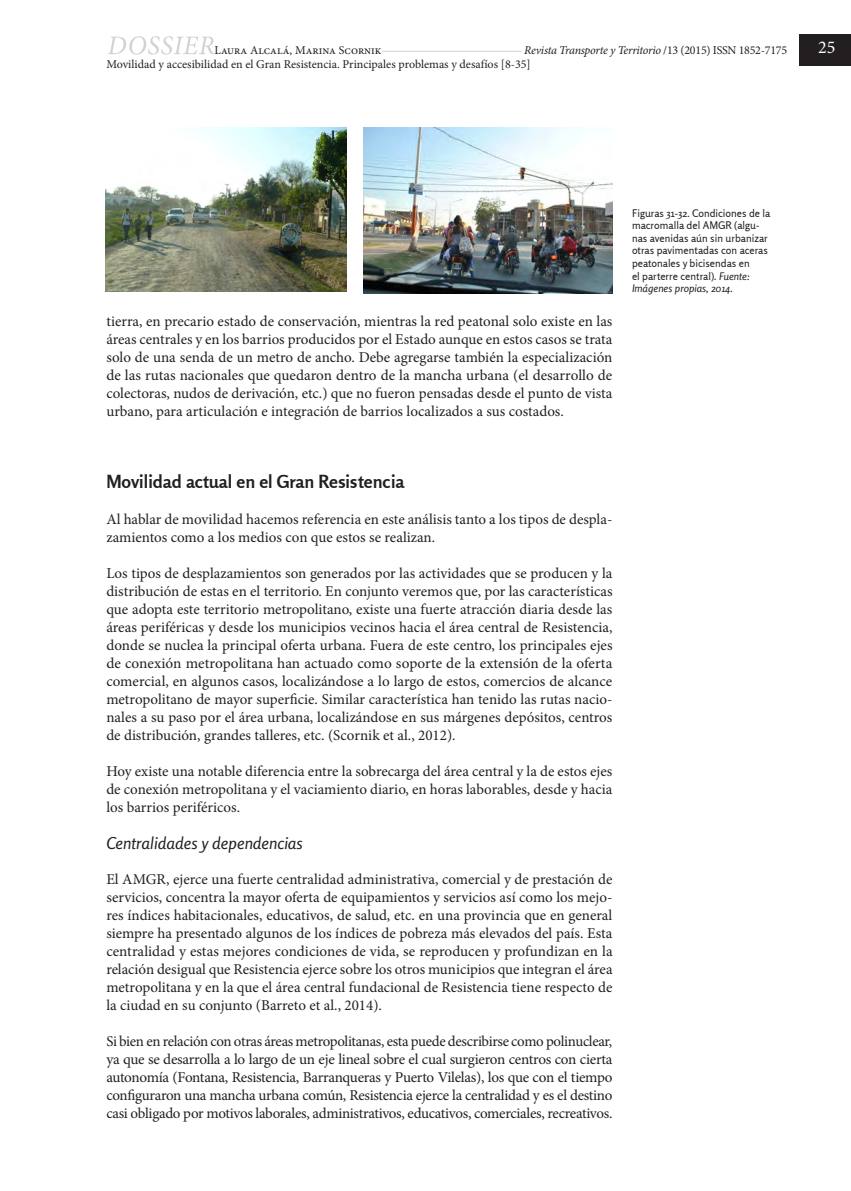
<style>
.page{position:relative;width:851px;height:1191px;background:#fff}
.page>*{position:absolute;margin:0;border:0;box-sizing:border-box;transform-origin:0 0}
.Art____Subtítulo{font:700 18px "Rosario";color:#231f20}
.t1{font:18px "Minion Pro";color:#fff}
.Art____Subtítulo_sec{font:italic 16.5px "Rosario";color:#231f20}
.Art____Texto_princip{font:15px/18px "Minion Pro";color:#231f20;text-align:justify}
.t2{font:12px "Minion Pro";color:#231f20}
.t3{font:italic 12px "Minion Pro";letter-spacing:-.025em;color:#231f20}
.Nota_al_pie_o_Img{font:10.5px/12.6px "Rosario";color:#231f20}
.s1{font-style:normal}
.s2{font-style:italic}
</style>
<div class="page">
<hr style="left:106px;top:51px;width:546px;height:1px;background:#d1d2d4">
<div style="left:521px;top:43px;width:266px;height:15px;background:#fff"></div>
<div style="left:106px;top:48px;width:108px;height:7px;background:#fff"></div>
<svg style="left:108px;top:36px;width:106px;height:19px"></svg>
<div style="left:799px;top:35px;width:51px;height:31px;background:#231f20"></div>
<div style="left:214px;top:43px;width:167px;height:15px;background:#fff"></div>
<img style="left:106px;top:128px;width:241px;height:164px">
<img style="left:363px;top:128px;width:249px;height:165px">
<p class="t2" style="left:214px;top:42px;width:169px">Laura Alcalá, Marina Scornik</p>
<p class="t3" style="left:524px;top:41px;width:264px">Revista Transporte y Territorio <span class="s1">/13 (2015) ISSN 1852-7175</span></p>
<p class="t1" style="left:818px;top:36px;width:19px">25</p>
<p class="t2" style="left:106px;top:56px;width:426px">Movilidad y accesibilidad en el Gran Resistencia. Principales problemas y desafíos [8-35]</p>
<p class="Art____Texto_princip" style="left:106px;top:312px;width:507px">tierra, en precario estado de conservación, mientras la red peatonal solo existe en las áreas centrales y en los barrios producidos por el Estado aunque en estos casos se trata solo de una senda de un metro de ancho. Debe agregarse también la especialización de las rutas nacionales que quedaron dentro de la mancha urbana (el desarrollo de colectoras, nudos de derivación, etc.) que no fueron pensadas desde el punto de vista urbano, para articulación e integración de barrios localizados a sus costados.</p>
<p class="Nota_al_pie_o_Img" style="left:632px;top:206px;width:140px">Figuras 31-32. Condiciones de la macromalla del AMGR (algu&shy;nas avenidas aún sin urbanizar otras pavimentadas con aceras peatonales y bicisendas en<br>el parterre central). <span class="s2">Fuente:<br>Imágenes propias, 2014.</span></p>
<p class="Art____Subtítulo" style="left:106px;top:470px;width:299px">Movilidad actual en el Gran Resistencia</p>
<p class="Art____Texto_princip" style="left:106px;top:510px;width:507px">Al hablar de movilidad hacemos referencia en este análisis tanto a los tipos de despla&shy;zamientos como a los medios con que estos se realizan.</p>
<p class="Art____Texto_princip" style="left:106px;top:564px;width:507px">Los tipos de desplazamientos son generados por las actividades que se producen y la distribución de estas en el territorio. En conjunto veremos que, por las características que adopta este territorio metropolitano, existe una fuerte atracción diaria desde las áreas periféricas y desde los municipios vecinos hacia el área central de Resistencia, donde se nuclea la principal oferta urbana. Fuera de este centro, los principales ejes de conexión metropolitana han actuado como soporte de la extensión de la oferta comercial, en algunos casos, localizándose a lo largo de estos, comercios de alcance metropolitano de mayor superficie. Similar característica han tenido las rutas nacio&shy;nales a su paso por el área urbana, localizándose en sus márgenes depósitos, centros de distribución, grandes talleres, etc. (Scornik et al., 2012).</p>
<p class="Art____Texto_princip" style="left:106px;top:762px;width:507px">Hoy existe una notable diferencia entre la sobrecarga del área central y la de estos ejes de conexión metropolitana y el vaciamiento diario, en horas laborables, desde y hacia los barrios periféricos.</p>
<p class="Art____Subtítulo_sec" style="left:106px;top:833px;width:198px">Centralidades y dependencias</p>
<p class="Art____Texto_princip" style="left:106px;top:870px;width:507px">El AMGR, ejerce una fuerte centralidad administrativa, comercial y de prestación de servicios, concentra la mayor oferta de equipamientos y servicios así como los mejo&shy;res índices habitacionales, educativos, de salud, etc. en una provincia que en general siempre ha presentado algunos de los índices de pobreza más elevados del país. Esta centralidad y estas mejores condiciones de vida, se reproducen y profundizan en la relación desigual que Resistencia ejerce sobre los otros municipios que integran el área metropolitana y en la que el área central fundacional de Resistencia tiene respecto de la ciudad en su conjunto (Barreto et al., 2014).</p>
<p class="Art____Texto_princip" style="left:106px;top:1032px;width:507px">Si bien en relación con otras áreas metropolitanas, esta puede describirse como polinuclear, ya que se desarrolla a lo largo de un eje lineal sobre el cual surgieron centros con cierta autonomía (Fontana, Resistencia, Barranqueras y Puerto Vilelas), los que con el tiempo configuraron una mancha urbana común, Resistencia ejerce la centralidad y es el destino casi obligado por motivos laborales, administrativos, educativos, comerciales, recreativos.</p>
</div>
